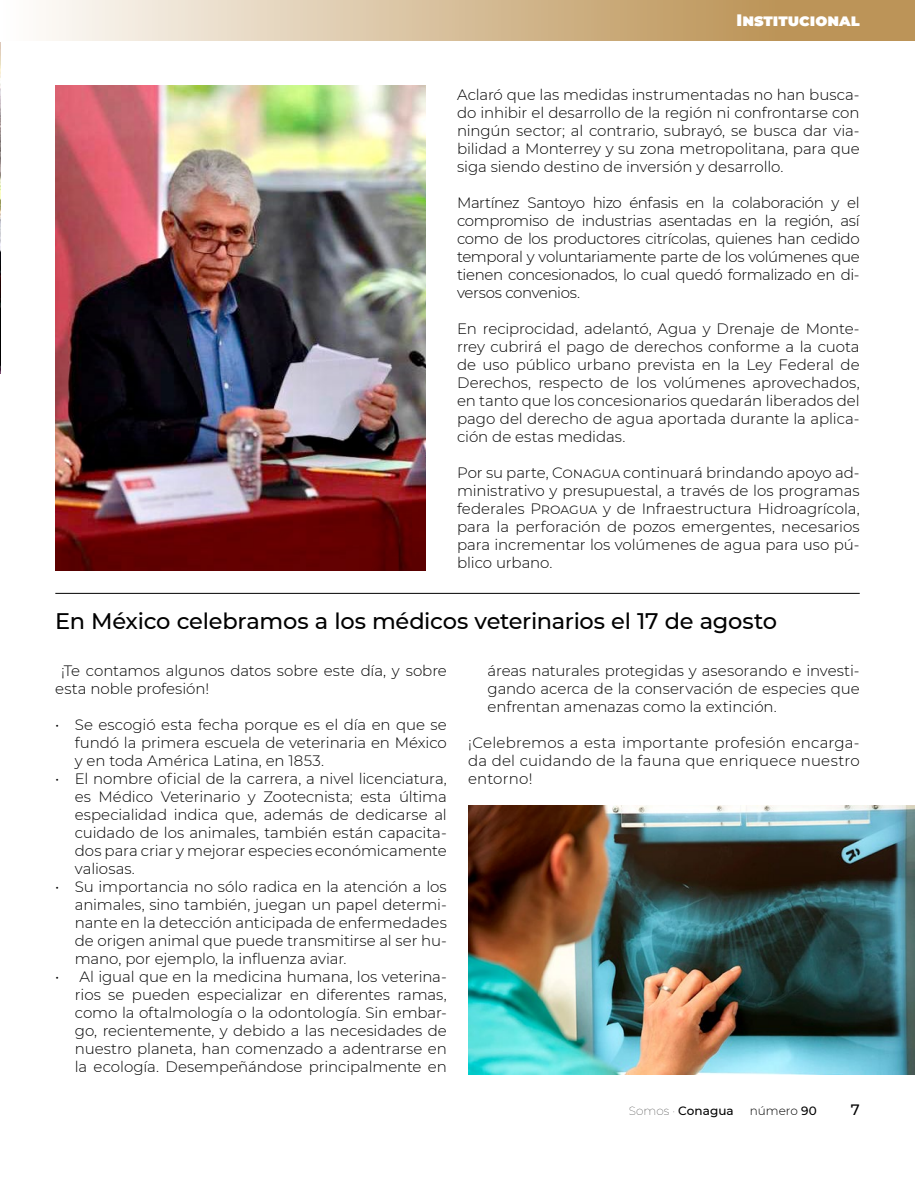
<style>
.page{position:relative;width:915px;height:1191px;background:#fff}
.page>*{position:absolute;margin:0;border:0;box-sizing:border-box;transform-origin:0 0}
.t1{font:500 22.5px "Montserrat";letter-spacing:-.015em;color:#000}
.t2{font:900 16.5px "Montserrat";color:#fff}
.t3{font:300 15px/18px "Montserrat";letter-spacing:-.005em;color:#000;text-align:justify}
.t4{font:500 15px "Montserrat";color:#000}
.t5{font:500 12px "Montserrat";letter-spacing:.005em;color:#000}
.t6{font:300 12px "Montserrat";letter-spacing:-.005em;color:#000}
.s1{font-weight:100}
.s2{font-weight:500}
</style>
<div class="page">
<img style="left:0;top:42px;width:1px;height:331px">
<svg style="left:46px;top:0;width:868px;height:40px;background:#d6bd98"></svg>
<hr style="left:55px;top:593px;width:804px;height:1px;background:#000">
<img style="left:55px;top:85px;width:370px;height:485px">
<img style="left:468px;top:805px;width:446px;height:269px">
<p class="t2" style="left:736px;top:7px;width:121px">Institucional</p>
<p class="t3" style="left:457px;top:85px;width:404px">Aclaró que las medidas instrumentadas no han busca&shy;do inhibir el desarrollo de la región ni confrontarse con ningún sector; al contrario, subrayó, se busca dar via&shy;bilidad a Monterrey y su zona metropolitana, para que siga siendo destino de inversión y desarrollo.</p>
<p class="t3" style="left:457px;top:193px;width:404px">Martínez Santoyo hizo énfasis en la colaboración y el compromiso de industrias asentadas en la región, así como de los productores citrícolas, quienes han cedido temporal y voluntariamente parte de los volúmenes que tienen concesionados, lo cual quedó formalizado en di&shy;versos convenios.</p>
<p class="t3" style="left:457px;top:319px;width:404px">En reciprocidad, adelantó, Agua y Drenaje de Monte&shy;rrey cubrirá el pago de derechos conforme a la cuota de uso público urbano prevista en la Ley Federal de Derechos, respecto de los volúmenes aprovechados, en tanto que los concesionarios quedarán liberados del pago del derecho de agua aportada durante la aplica&shy;ción de estas medidas.</p>
<p class="t3" style="left:457px;top:463px;width:404px">Por su parte, Conagua continuará brindando apoyo ad&shy;ministrativo y presupuestal, a través de los programas federales Proagua y de Infraestructura Hidroagrícola, para la perforación de pozos emergentes, necesarios para incrementar los volúmenes de agua para uso pú&shy;blico urbano.</p>
<h1 class="t1" style="left:55px;top:605px;width:723px">En México celebramos a los médicos veterinarios el 17 de agosto</h1>
<p class="t3" style="left:55px;top:661px;width:393px;text-indent:6px">¡Te contamos algunos datos sobre este día, y sobre esta noble profesión!</p>
<p class="t3" style="left:75px;top:715px;width:373px;text-indent:-20px">• Se escogió esta fecha porque es el día en que se fundó la primera escuela de veterinaria en México y en toda América Latina, en 1853.</p>
<p class="t3" style="left:75px;top:769px;width:373px;text-indent:-19px">• El nombre oficial de la carrera, a nivel licenciatura, es Médico Veterinario y Zootecnista; esta última especialidad indica que, además de dedicarse al cuidado de los animales, también están capacita&shy;dos para criar y mejorar especies económicamente valiosas.</p>
<p class="t3" style="left:75px;top:877px;width:373px;text-indent:-20px">• Su importancia no sólo radica en la atención a los animales, sino también, juegan un papel determi&shy;nante en la detección anticipada de enfermedades de origen animal que puede transmitirse al ser hu&shy;mano, por ejemplo, la influenza aviar.</p>
<p class="t3" style="left:75px;top:967px;width:373px;text-indent:-20px">• Al igual que en la medicina humana, los veterina&shy;rios se pueden especializar en diferentes ramas, como la oftalmología o la odontología. Sin embar&shy;go, recientemente, y debido a las necesidades de nuestro planeta, han comenzado a adentrarse en la ecología. Desempeñándose principalmente en</p>
<p class="t3" style="left:487px;top:661px;width:373px">áreas naturales protegidas y asesorando e investi&shy;gando acerca de la conservación de especies que enfrentan amenazas como la extinción.</p>
<p class="t3" style="left:468px;top:733px;width:393px">¡Celebremos a esta importante profesión encarga&shy;da del cuidando de la fauna que enriquece nuestro entorno!</p>
<p class="t5" style="left:628px;top:1102px;width:106px"><span class="s1">Somos ·</span> Conagua</p>
<p class="t6" style="left:749px;top:1102px;width:68px">número <span class="s2">90</span></p>
<p class="t4" style="left:850px;top:1098px;width:10px">7</p>
</div>
